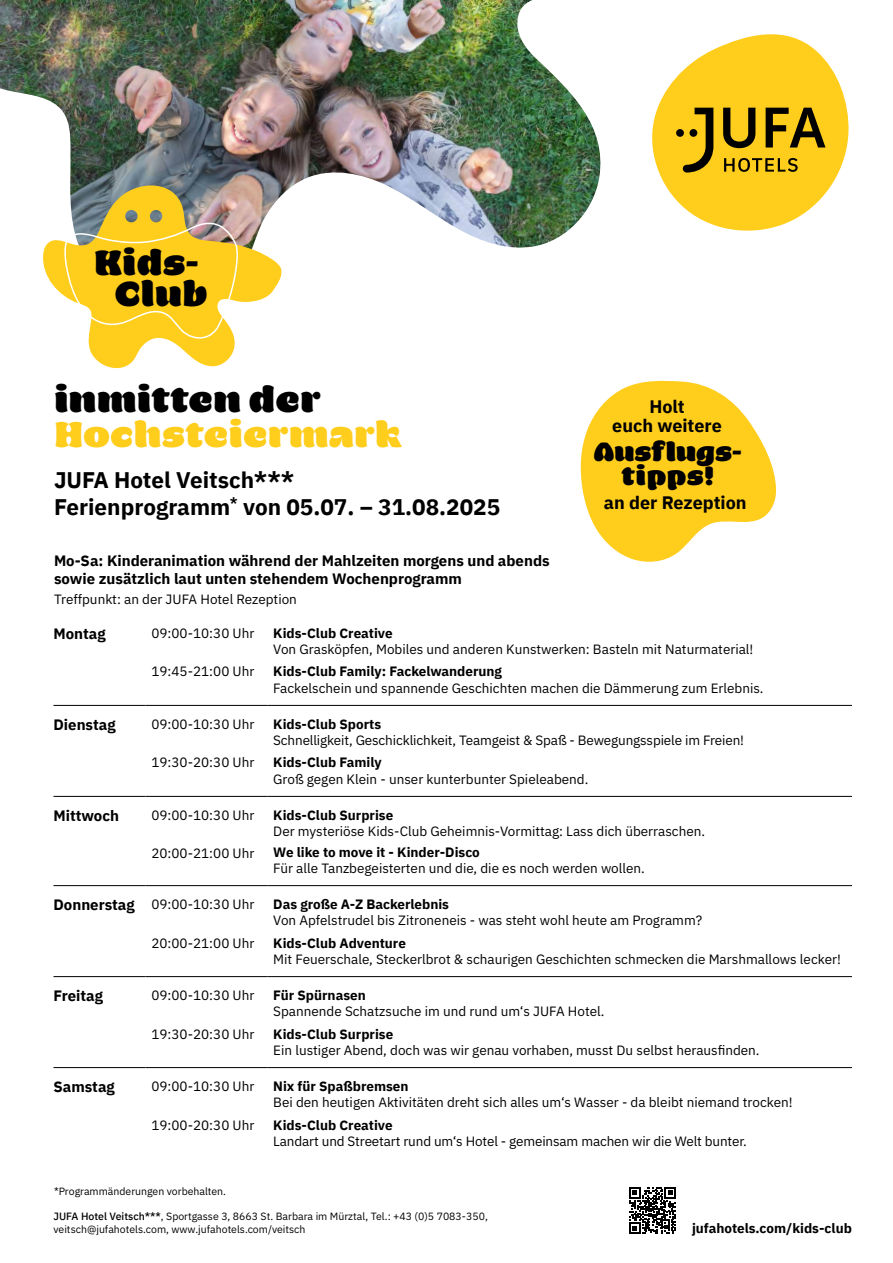
<style>
.page{position:relative;width:893px;height:1263px;background:#fff}
.page>*{position:absolute;margin:0;border:0;box-sizing:border-box;transform-origin:0 0}
.t1{font:800 33px "Opake";color:#ffcd1c}
.t2{font:800 33px "Opake";color:#000}
.t3{font:800 32.25px/31px "Opake";color:#000;text-align:right}
.t4{font:800 24.3px/24px "Opake";letter-spacing:-.02em;color:#000;text-align:center}
.t5{font:700 22.5px/27px "IBM Plex Sans";color:#000}
.t6{font:700 18px/19.5px "IBM Plex Sans";color:#000;text-align:center}
.t7{font:700 15px/18px "IBM Plex Sans";color:#000}
.t8{font:13.5px "IBM Plex Sans";color:#000}
.t9{font:700 13.5px "IBM Plex Sans";color:#000}
.t10{font:10.5px/13.5px "IBM Plex Sans";color:#000}
.s1{font-weight:700;font-size:15px}
.s2{font-weight:500}
</style>
<div class="page">
<img style="left:0;top:0;width:601px;height:248px">
<svg style="left:652px;top:34px;width:196px;height:197px"></svg>
<svg style="left:580px;top:380px;width:196px;height:182px"></svg>
<hr style="left:54px;top:705px;width:91px;height:1px;background:#000">
<hr style="left:145px;top:705px;width:122px;height:1px;background:#000">
<hr style="left:267px;top:705px;width:585px;height:1px;background:#000">
<hr style="left:54px;top:796px;width:91px;height:1px;background:#000">
<hr style="left:145px;top:796px;width:122px;height:1px;background:#000">
<hr style="left:267px;top:796px;width:585px;height:1px;background:#000">
<hr style="left:54px;top:885px;width:91px;height:1px;background:#000">
<hr style="left:145px;top:885px;width:122px;height:1px;background:#000">
<hr style="left:267px;top:885px;width:585px;height:1px;background:#000">
<hr style="left:54px;top:976px;width:91px;height:1px;background:#000">
<hr style="left:145px;top:976px;width:122px;height:1px;background:#000">
<hr style="left:267px;top:976px;width:585px;height:1px;background:#000">
<hr style="left:267px;top:1067px;width:585px;height:1px;background:#000">
<hr style="left:54px;top:1067px;width:91px;height:1px;background:#000">
<hr style="left:145px;top:1067px;width:122px;height:1px;background:#000">
<svg style="left:42px;top:181px;width:241px;height:188px"></svg>
<svg style="left:62px;top:219px;width:178px;height:120px;background:#f6cd40"></svg>
<svg style="left:629px;top:1187px;width:47px;height:47px"></svg>
<h2 class="t3" style="left:94px;top:249px;width:116px">Kids-<br>Club</h2>
<h1 class="t2" style="left:54px;top:377px;width:268px">inmitten der</h1>
<h1 class="t1" style="left:54px;top:412px;width:349px">Hochsteiermark</h1>
<h3 class="t5" style="left:54px;top:464px;width:448px">JUFA Hotel Veitsch***<br>Ferienprogramm<sup>*</sup> von 05.07. – 31.08.2025</h3>
<h3 class="t6" style="left:612px;top:395px;width:111px">Holt<br>euch weitere</h3>
<h3 class="t4" style="left:593px;top:441px;width:150px">Ausflugs&shy;tipps!</h3>
<h3 class="t6" style="left:604px;top:492px;width:144px">an der Rezeption</h3>
<p class="t7" style="left:54px;top:550px;width:497px">Mo-Sa: Kinderanimation während der Mahlzeiten morgens und abends sowie zusätzlich laut unten stehendem Wochenprogramm</p>
<p class="t8" style="left:54px;top:589px;width:244px">Treffpunkt: an der JUFA Hotel Rezeption</p>
<p class="t7" style="left:54px;top:623px;width:54px">Montag</p>
<p class="t8" style="left:151px;top:623px;width:105px">09:00-10:30 Uhr</p>
<p class="t9" style="left:273px;top:622px;width:121px">Kids-Club Creative</p>
<p class="t8" style="left:273px;top:639px;width:482px">Von Grasköpfen, Mobiles und anderen Kunstwerken: Basteln mit Naturmaterial!</p>
<p class="t8" style="left:151px;top:661px;width:105px">19:45-21:00 Uhr</p>
<p class="t9" style="left:273px;top:661px;width:230px">Kids-Club Family: Fackelwanderung</p>
<p class="t8" style="left:273px;top:677px;width:492px">Fackelschein und spannende Geschichten machen die Dämmerung zum Erlebnis.</p>
<p class="t7" style="left:54px;top:714px;width:64px">Dienstag</p>
<p class="t8" style="left:151px;top:713px;width:105px">09:00-10:30 Uhr</p>
<p class="t9" style="left:273px;top:713px;width:109px">Kids-Club Sports</p>
<p class="t8" style="left:273px;top:730px;width:472px">Schnelligkeit, Geschicklichkeit, Teamgeist &amp; Spaß - Bewegungsspiele im Freien!</p>
<p class="t8" style="left:151px;top:752px;width:105px">19:30-20:30 Uhr</p>
<p class="t9" style="left:273px;top:752px;width:110px">Kids-Club Family</p>
<p class="t8" style="left:273px;top:768px;width:317px">Groß gegen Klein - unser kunterbunter Spieleabend.</p>
<p class="t7" style="left:54px;top:805px;width:67px">Mittwoch</p>
<p class="t8" style="left:151px;top:804px;width:105px">09:00-10:30 Uhr</p>
<p class="t9" style="left:273px;top:804px;width:122px">Kids-Club Surprise</p>
<p class="t8" style="left:273px;top:821px;width:433px">Der mysteriöse Kids-Club Geheimnis-Vormittag: Lass dich überraschen.</p>
<p class="t8" style="left:151px;top:843px;width:105px">20:00-21:00 Uhr</p>
<p class="t9" style="left:273px;top:841px;width:208px">We like to move it - Kinder-Disco</p>
<p class="t8" style="left:273px;top:858px;width:373px">Für alle Tanzbegeisterten und die, die es noch werden wollen.</p>
<p class="t8" style="left:54px;top:894px;width:202px"><span class="s1">Donnerstag</span> 09:00-10:30 Uhr</p>
<p class="t9" style="left:273px;top:893px;width:177px">Das große A-Z Backerlebnis</p>
<p class="t8" style="left:273px;top:910px;width:430px">Von Apfelstrudel bis Zitroneneis - was steht wohl heute am Programm?</p>
<p class="t8" style="left:151px;top:932px;width:105px">20:00-21:00 Uhr</p>
<p class="t9" style="left:273px;top:932px;width:134px">Kids-Club Adventure</p>
<p class="t8" style="left:273px;top:949px;width:569px">Mit Feuerschale, Steckerlbrot &amp; schaurigen Geschichten schmecken die Marshmallows lecker!</p>
<p class="t7" style="left:54px;top:985px;width:51px">Freitag</p>
<p class="t8" style="left:151px;top:985px;width:105px">09:00-10:30 Uhr</p>
<p class="t9" style="left:273px;top:984px;width:94px">Für Spürnasen</p>
<p class="t8" style="left:273px;top:1001px;width:333px">Spannende Schatzsuche im und rund um‘s JUFA Hotel.</p>
<p class="t8" style="left:151px;top:1023px;width:105px">19:30-20:30 Uhr</p>
<p class="t9" style="left:273px;top:1023px;width:122px">Kids-Club Surprise</p>
<p class="t8" style="left:273px;top:1040px;width:488px">Ein lustiger Abend, doch was wir genau vorhaben, musst Du selbst herausfinden.</p>
<p class="t7" style="left:54px;top:1076px;width:63px">Samstag</p>
<p class="t8" style="left:151px;top:1076px;width:105px">09:00-10:30 Uhr</p>
<p class="t9" style="left:273px;top:1075px;width:137px">Nix für Spaßbremsen</p>
<p class="t8" style="left:273px;top:1092px;width:521px">Bei den heutigen Aktivitäten dreht sich alles um‘s Wasser - da bleibt niemand trocken!</p>
<p class="t8" style="left:151px;top:1114px;width:105px">19:00-20:30 Uhr</p>
<p class="t9" style="left:273px;top:1114px;width:121px">Kids-Club Creative</p>
<p class="t8" style="left:273px;top:1131px;width:475px">Landart und Streetart rund um‘s Hotel - gemeinsam machen wir die Welt bunter.</p>
<p class="t10" style="left:54px;top:1184px;width:174px">*Programmänderungen vorbehalten.</p>
<p class="t10" style="left:54px;top:1208px;width:436px"><span class="s2">JUFA Hotel Veitsch***</span>, Sportgasse 3, 8663 St. Barbara im Mürztal, Tel.: +43 (0)5 7083-350, veitsch@jufahotels.com, www.jufahotels.com/veitsch</p>
<p class="t9" style="left:692px;top:1218px;width:161px">jufahotels.com/kids-club</p>
</div>
